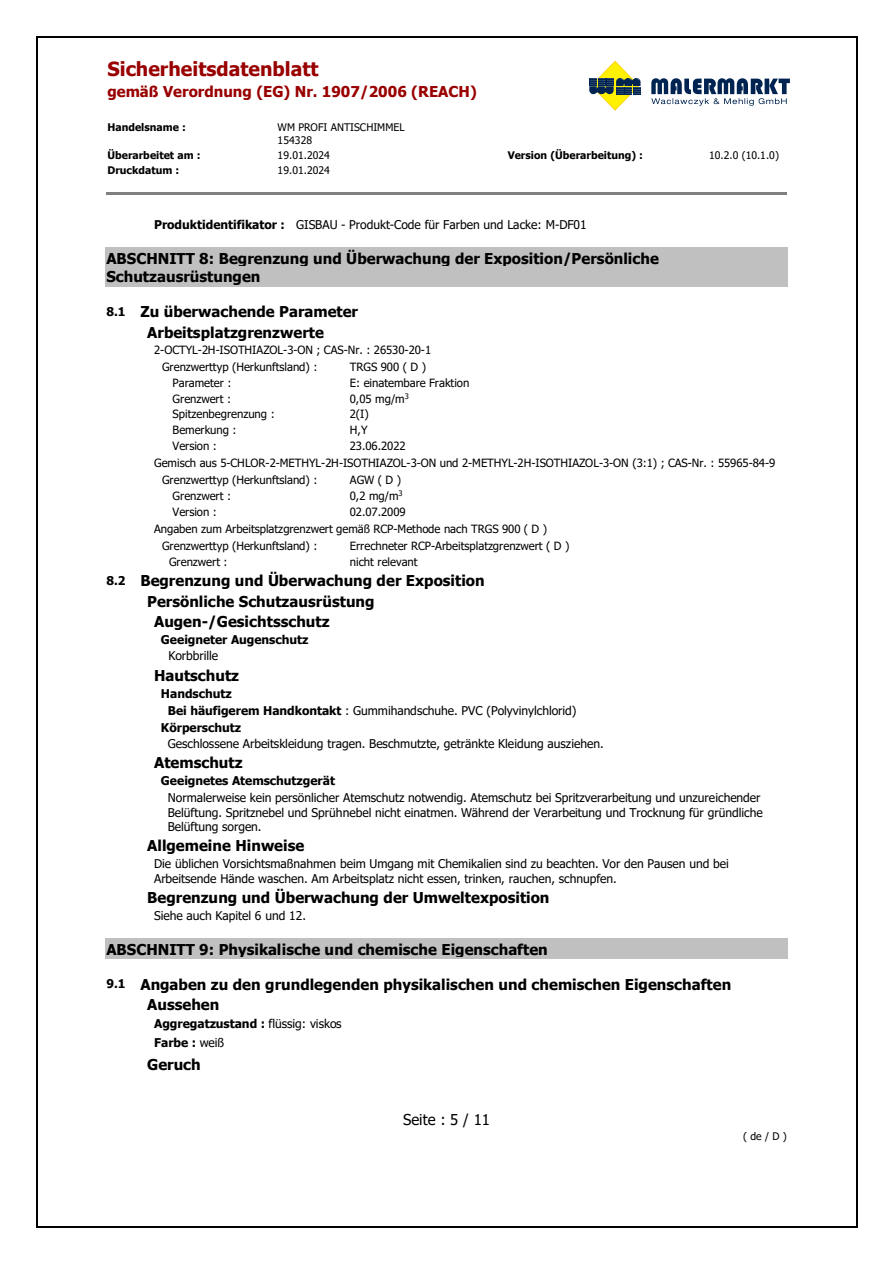
<style>
.page{position:relative;width:893px;height:1263px;background:#fff}
.page>*{position:absolute;margin:0;border:0;box-sizing:border-box;transform-origin:0 0}
.t1{font:700 19.5px "Tahoma";color:#900}
.t2{font:700 15px/20.4px "Tahoma";color:#000}
.t3{font:700 15px "Tahoma";color:#900}
.t4{font:15px "Tahoma";color:#000}
.t5{font:12px/16.8px "Tahoma";letter-spacing:-.005em;color:#000}
.t6{font:700 12px/15.6px "Tahoma";color:#000}
.t7{font:11.4px/17px "Tahoma";color:#000}
.t8{font:10.5px/12.8px "Tahoma";letter-spacing:.005em;color:#000}
.t9{font:700 10.5px "Tahoma";color:#000}
.s1{font-weight:700}
.s2{font-size:12px}
.s3{font-weight:400}
</style>
<div class="page">
<hr style="left:106px;top:192px;width:681px;height:3px;background:#808080">
<div style="left:106px;top:249px;width:681px;height:18px;background:#c0c0c0"></div>
<div style="left:106px;top:267px;width:681px;height:18px;background:#c0c0c0"></div>
<hr style="left:105px;top:285px;width:683px;height:1px;background:#c0c0c0">
<hr style="left:105px;top:248px;width:683px;height:1px;background:#c0c0c0">
<div style="left:106px;top:939px;width:681px;height:19px;background:#c0c0c0"></div>
<hr style="left:105px;top:958px;width:683px;height:1px;background:#c0c0c0">
<hr style="left:105px;top:938px;width:683px;height:1px;background:#c0c0c0">
<hr style="left:37px;top:36px;width:819px;height:1px;background:#000">
<hr style="left:36px;top:37px;width:1px;height:1189px;background:#000">
<hr style="left:856px;top:37px;width:1px;height:1189px;background:#000">
<hr style="left:37px;top:1226px;width:819px;height:1px;background:#000">
<svg style="left:589px;top:61px;width:51px;height:50px"></svg>
<svg style="left:651px;top:78px;width:139px;height:28px"></svg>
<p class="t1" style="left:107px;top:55px;width:213px">Sicherheitsdatenblatt</p>
<p class="t3" style="left:107px;top:81px;width:371px">gemäß Verordnung (EG) Nr. 1907/2006 (REACH)</p>
<p class="t9" style="left:107px;top:120px;width:80px">Handelsname :</p>
<p class="t8" style="left:278px;top:121px;width:128px">WM PROFI ANTISCHIMMEL<br>154328</p>
<p class="t9" style="left:107px;top:147px;width:95px">Überarbeitet am :</p>
<p class="t8" style="left:278px;top:149px;width:54px">19.01.2024</p>
<p class="t9" style="left:508px;top:147px;width:137px">Version (Überarbeitung) :</p>
<p class="t8" style="left:709px;top:149px;width:71px">10.2.0 (10.1.0)</p>
<p class="t9" style="left:107px;top:162px;width:73px">Druckdatum :</p>
<p class="t8" style="left:278px;top:164px;width:54px">19.01.2024</p>
<p class="t5" style="left:154px;top:217px;width:434px"><span class="s1">Produktidentifikator :</span> GISBAU - Produkt-Code für Farben und Lacke: M-DF01</p>
<p class="t2" style="left:106px;top:250px;width:554px;line-height:18.1px">ABSCHNITT 8: Begrenzung und Überwachung der Exposition/Persönliche<br>Schutzausrüstungen</p>
<p class="t2" style="left:106px;top:302px;width:253px;text-align:center"><span class="s2">8.1</span> Zu überwachende Parameter<br>Arbeitsplatzgrenzwerte</p>
<p class="t7" style="left:162px;top:342px;width:271px;text-indent:-8px">2-OCTYL-2H-ISOTHIAZOL-3-ON ; CAS-Nr. : 26530-20-1<br>Grenzwerttyp (Herkunftsland) :</p>
<p class="t7" style="left:350px;top:359px;width:78px">TRGS 900 ( D )</p>
<p class="t7" style="left:173px;top:375px;width:60px">Parameter :</p>
<p class="t7" style="left:350px;top:375px;width:121px">E: einatembare Fraktion</p>
<p class="t7" style="left:173px;top:391px;width:60px">Grenzwert :</p>
<p class="t7" style="left:350px;top:391px;width:61px">0,05 mg/m<sup>3</sup></p>
<p class="t7" style="left:173px;top:406px;width:104px">Spitzenbegrenzung :</p>
<p class="t7" style="left:350px;top:406px;width:21px">2(I)</p>
<p class="t7" style="left:173px;top:422px;width:65px">Bemerkung :</p>
<p class="t7" style="left:350px;top:422px;width:19px">H,Y</p>
<p class="t7" style="left:173px;top:438px;width:46px">Version :</p>
<p class="t7" style="left:350px;top:438px;width:57px">23.06.2022</p>
<p class="t7" style="left:154px;top:455px;width:623px">Gemisch aus 5-CHLOR-2-METHYL-2H-ISOTHIAZOL-3-ON und 2-METHYL-2H-ISOTHIAZOL-3-ON (3:1) ; CAS-Nr. : 55965-84-9</p>
<p class="t7" style="left:162px;top:472px;width:157px">Grenzwerttyp (Herkunftsland) :</p>
<p class="t7" style="left:350px;top:472px;width:53px">AGW ( D )</p>
<p class="t7" style="left:173px;top:488px;width:60px">Grenzwert :</p>
<p class="t7" style="left:350px;top:488px;width:54px">0,2 mg/m<sup>3</sup></p>
<p class="t7" style="left:173px;top:504px;width:46px">Version :</p>
<p class="t7" style="left:350px;top:504px;width:57px">02.07.2009</p>
<p class="t7" style="left:154px;top:521px;width:395px">Angaben zum Arbeitsplatzgrenzwert gemäß RCP-Methode nach TRGS 900 ( D )</p>
<p class="t7" style="left:162px;top:538px;width:157px">Grenzwerttyp (Herkunftsland) :</p>
<p class="t7" style="left:350px;top:538px;width:221px">Errechneter RCP-Arbeitsplatzgrenzwert ( D )</p>
<p class="t7" style="left:169px;top:553px;width:60px">Grenzwert :</p>
<p class="t7" style="left:350px;top:553px;width:69px">nicht relevant</p>
<p class="t2" style="left:106px;top:571px;width:380px"><span class="s2">8.2</span> Begrenzung und Überwachung der Exposition</p>
<p class="t2" style="left:147px;top:591px;width:229px">Persönliche Schutzausrüstung</p>
<p class="t2" style="left:154px;top:612px;width:177px">Augen-/Gesichtsschutz</p>
<p class="t6" style="left:168px;top:632px;width:142px;text-indent:-7px">Geeigneter Augenschutz<br><span class="s3">Korbbrille</span></p>
<p class="t2" style="left:154px;top:666px;width:86px">Hautschutz</p>
<p class="t6" style="left:161px;top:686px;width:72px">Handschutz</p>
<p class="t5" style="left:168px;top:703px;width:410px"><span class="s1">Bei häufigerem Handkontakt</span> : Gummihandschuhe. PVC (Polyvinylchlorid)</p>
<p class="t6" style="left:161px;top:720px;width:82px">Körperschutz</p>
<p class="t5" style="left:168px;top:736px;width:437px">Geschlossene Arbeitskleidung tragen. Beschmutzte, getränkte Kleidung ausziehen.</p>
<p class="t2" style="left:154px;top:753px;width:90px">Atemschutz</p>
<p class="t5" style="left:168px;top:773px;width:594px;text-indent:-7px"><span class="s1">Geeignetes Atemschutzgerät<br></span>Normalerweise kein persönlicher Atemschutz notwendig. Atemschutz bei Spritzverarbeitung und unzureichender</p>
<p class="t5" style="left:168px;top:805px;width:597px;line-height:14.5px">Belüftung. Spritznebel und Sprühnebel nicht einatmen. Während der Verarbeitung und Trocknung für gründliche<br>Belüftung sorgen.</p>
<p class="t2" style="left:147px;top:836px;width:159px">Allgemeine Hinweise</p>
<p class="t5" style="left:154px;top:857px;width:576px;line-height:14.4px">Die üblichen Vorsichtsmaßnahmen beim Umgang mit Chemikalien sind zu beachten. Vor den Pausen und bei<br>Arbeitsende Hände waschen. Am Arbeitsplatz nicht essen, trinken, rauchen, schnupfen.</p>
<p class="t2" style="left:147px;top:887px;width:404px">Begrenzung und Überwachung der Umweltexposition</p>
<p class="t5" style="left:154px;top:908px;width:153px">Siehe auch Kapitel 6 und 12.</p>
<p class="t2" style="left:106px;top:939px;width:443px">ABSCHNITT 9: Physikalische und chemische Eigenschaften</p>
<p class="t2" style="left:147px;top:975px;width:585px;text-indent:-41px"><span class="s2">9.1</span> Angaben zu den grundlegenden physikalischen und chemischen Eigenschaften<br>Aussehen</p>
<p class="t6" style="left:154px;top:1014px;width:189px;line-height:19.5px">Aggregatzustand : <span class="s3">flüssig: viskos<br></span>Farbe : <span class="s3">weiß</span></p>
<p class="t2" style="left:147px;top:1055px;width:55px">Geruch</p>
<p class="t4" style="left:403px;top:1109px;width:88px">Seite : 5 / 11</p>
<p class="t8" style="left:743px;top:1131px;width:45px">( de / D )</p>
</div>
